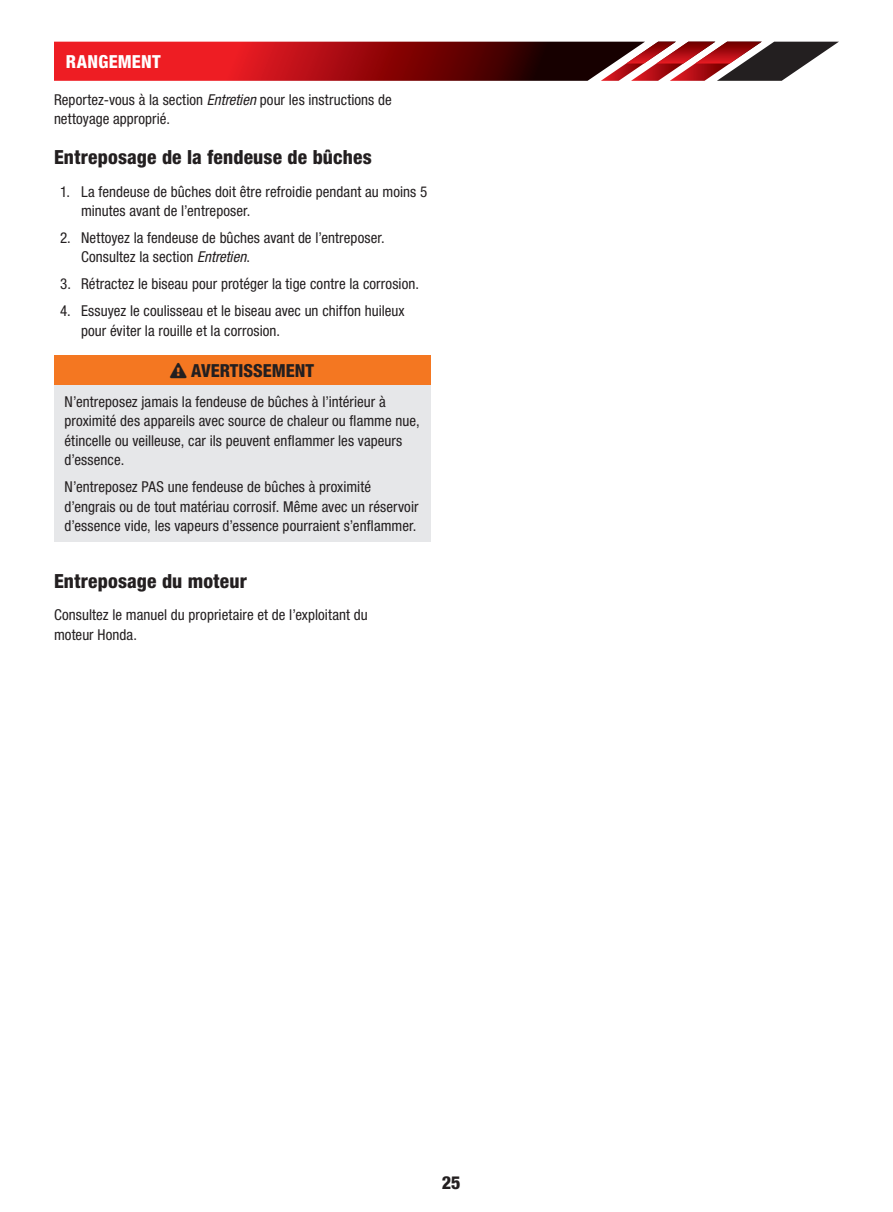
<style>
.page{position:relative;width:893px;height:1212px;background:#fff}
.page>*{position:absolute;margin:0;border:0;box-sizing:border-box;transform-origin:0 0}
.t1{font:800 condensed 19.5px "Helvetica Neue LT Std";letter-spacing:.01em;color:#231f20}
.t2{font:800 condensed 18px "Helvetica Neue LT Std";color:#231f20}
.t3{font:800 condensed 18px "Helvetica Neue LT Std";color:#fff}
.t4{font:condensed 15px/19.5px "Helvetica Neue LT Std";letter-spacing:.005em;color:#231f20}
.s1{font-style:italic}
</style>
<div class="page">
<svg style="left:54px;top:42px;width:785px;height:39px;background:#9c272b"></svg>
<div style="left:54px;top:355px;width:376px;height:31px;background:#f47721"></div>
<div style="left:54px;top:386px;width:376px;height:156px;background:#e6e7e9"></div>
<p class="t3" style="left:66px;top:51px;width:23px">Rangement</p>
<p class="t4" style="left:54px;top:90px;width:339px">Reportez-vous à la section <span class="s1">Entretien</span> pour les instructions de nettoyage approprié.</p>
<h1 class="t1" style="left:54px;top:145px;width:319px">Entreposage de la fendeuse de bûches</h1>
<p class="t4" style="left:81px;top:181px;width:348px;text-indent:-21px">1. La fendeuse de bûches doit être refroidie pendant au moins 5 minutes avant de l’entreposer.</p>
<p class="t4" style="left:81px;top:228px;width:305px;text-indent:-21px">2. Nettoyez la fendeuse de bûches avant de l’entreposer.<br>Consultez la section <span class="s1">Entretien</span>.</p>
<p class="t4" style="left:60px;top:274px;width:360px">3. Rétractez le biseau pour protéger la tige contre la corrosion.</p>
<p class="t4" style="left:81px;top:301px;width:325px;text-indent:-21px">4. Essuyez le coulisseau et le biseau avec un chiffon huileux pour éviter la rouille et la corrosion.</p>
<p class="t2" style="left:170px;top:359px;width:145px">❑ AVERTISSEMENT</p>
<p class="t4" style="left:64px;top:392px;width:357px">N’entreposez jamais la fendeuse de bûches à l’intérieur à proximité des appareils avec source de chaleur ou flamme nue, étincelle ou veilleuse, car ils peuvent enflammer les vapeurs d’essence.</p>
<p class="t4" style="left:64px;top:477px;width:355px">N’entreposez PAS une fendeuse de bûches à proximité d’engrais ou de tout matériau corrosif. Même avec un réservoir d’essence vide, les vapeurs d’essence pourraient s’enflammer.</p>
<h1 class="t1" style="left:54px;top:569px;width:194px">Entreposage du moteur</h1>
<p class="t4" style="left:54px;top:605px;width:315px">Consultez le manuel du proprietaire et de l’exploitant du moteur Honda.</p>
<p class="t2" style="left:442px;top:1171px;width:20px">25</p>
</div>
